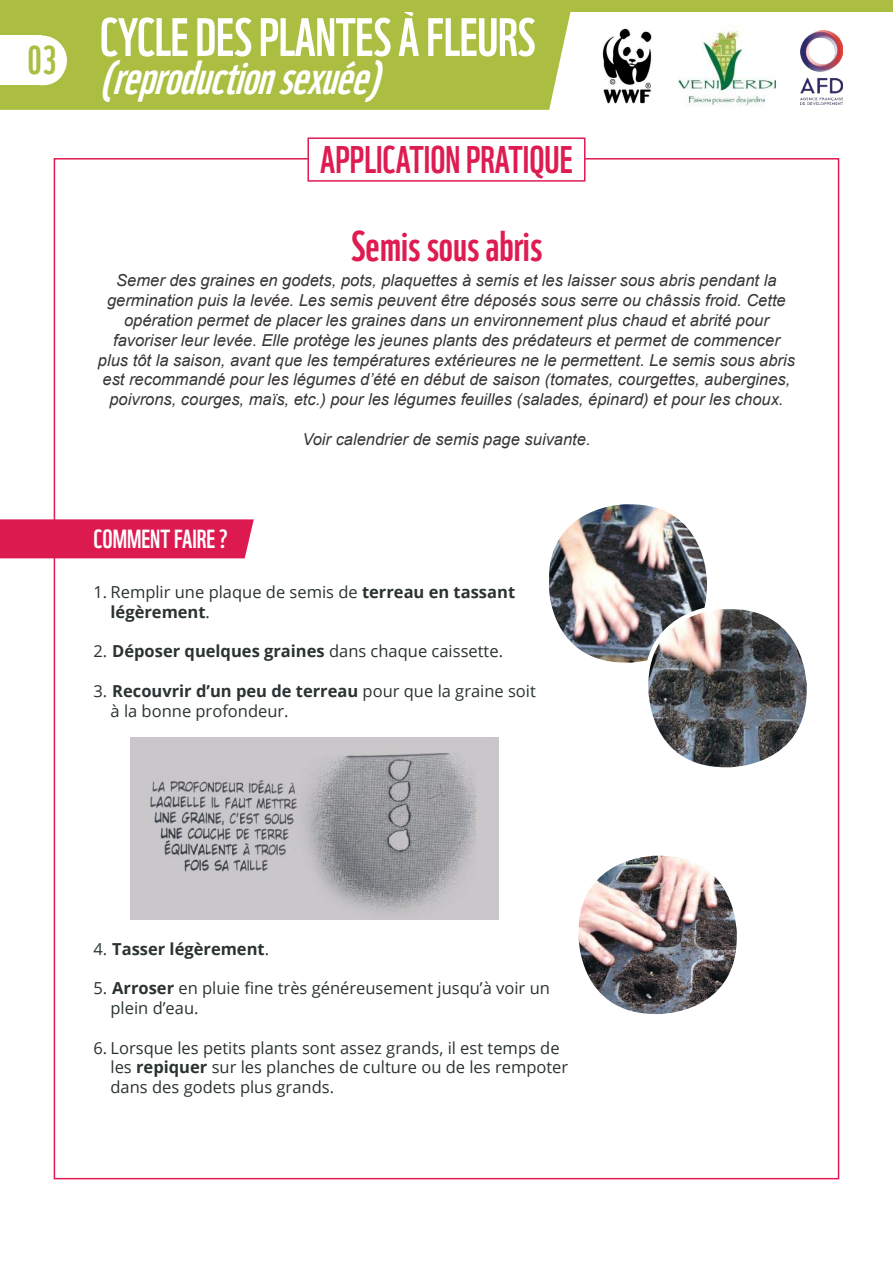
<style>
.page{position:relative;width:893px;height:1263px;background:#fff}
.page>*{position:absolute;margin:0;border:0;box-sizing:border-box;transform-origin:0 0}
.t1{font:52.5px "WWF";letter-spacing:-.01em;color:#fff}
.t2{font:italic 46.5px "WWF";color:#fff}
.t3{font:42px "WWF";color:#de1c51}
.t4{font:39px "WWF";color:#abbe41}
.t5{font:37.5px "WWF";color:#de1c51}
.t6{font:25.5px "WWF";color:#fff}
.t7{font:italic 16.5px/19.8px "Arial";color:#393535;text-align:center}
.t8{font:16.5px/19.8px "Open Sans";color:#2a3232}
.t9{font:700 16.5px "Open Sans";color:#2a3232}
.s1{font-weight:700}
.s2{font-weight:400}
</style>
<div class="page">
<div style="left:0;top:12px;width:571px;height:98px;background:#abbe41"></div>
<div style="left:0;top:36px;width:42px;height:49px;background:#fff"></div>
<div style="left:17px;top:36px;width:50px;height:49px;background:#fff;border-radius:50%"></div>
<img style="left:679px;top:25px;width:97px;height:81px">
<img style="left:602px;top:28px;width:50px;height:76px">
<img style="left:800px;top:30px;width:42px;height:74px">
<div style="left:0;top:0;width:893px;height:12px;background:#abbe41"></div>
<div style="left:307px;top:137px;width:278px;height:45px;border:2px solid #de1c51"></div>
<div style="left:0;top:519px;width:254px;height:39px;background:#dc1a50"></div>
<img style="left:549px;top:505px;width:157px;height:157px">
<div style="left:544px;top:500px;width:167px;height:167px;border:4px solid #fff;border-radius:79px"></div>
<img style="left:646px;top:607px;width:160px;height:159px">
<div style="left:644px;top:605px;width:167px;height:166px;border:4px solid #fff;border-radius:79px"></div>
<img style="left:579px;top:856px;width:157px;height:157px">
<div style="left:574px;top:851px;width:167px;height:167px;border:4px solid #fff;border-radius:79px"></div>
<img style="left:131px;top:738px;width:367px;height:181px">
<h3 class="t4" style="left:28px;top:30px;width:30px">03</h3>
<h1 class="t1" style="left:100px;top:-4px;width:437px">CYCLE DES PLANTES À FLEURS</h1>
<h2 class="t2" style="left:100px;top:41px;width:298px">(reproductionsexuée)</h2>
<h3 class="t5" style="left:320px;top:130px;width:254px">APPLICATION PRATIQUE</h3>
<h3 class="t3" style="left:351px;top:213px;width:193px">Semis sous abris</h3>
<p class="t7" style="left:98px;top:271px;width:698px">Semer des graines en godets, pots, plaquettes à semis et les laisser sous abris pendant la germination puis la levée. Les semis peuvent être déposés sous serre ou châssis froid. Cette opération permet de placer les graines dans un environnement plus chaud et abrité pour favoriser leur levée. Elle protège les jeunes plants des prédateurs et permet de commencer plus tôt la saison, avant que les températures extérieures ne le permettent. Le semis sous abris est recommandé pour les légumes d’été en début de saison (tomates, courgettes, aubergines, poivrons, courges, maïs, etc.) pour les légumes feuilles (salades, épinard) et pour les choux.</p>
<p class="t7" style="left:302px;top:429px;width:290px">Voir calendrier de semis page suivante.</p>
<h3 class="t6" style="left:94px;top:519px;width:136px">COMMENT FAIRE ?</h3>
<p class="t8" style="left:111px;top:582px;width:406px;text-indent:-17px">1. Remplir une plaque de semis de <span class="s1">terreau en tassant légèrement</span>.</p>
<p class="t8" style="left:94px;top:641px;width:411px">2. <span class="s1">Déposer quelques graines</span> dans chaque caissette.</p>
<p class="t8" style="left:111px;top:681px;width:427px;text-indent:-17px">3. <span class="s1">Recouvrir d’un peu de terreau</span> pour que la graine soit à la bonne profondeur.</p>
<p class="t9" style="left:94px;top:937px;width:177px"><span class="s2">4.</span> Tasser légèrement<span class="s2">.</span></p>
<p class="t8" style="left:111px;top:978px;width:441px;text-indent:-17px">5. <span class="s1">Arroser</span> en pluie fine très généreusement jusqu’à voir un plein d’eau.</p>
<p class="t8" style="left:111px;top:1037px;width:459px;text-indent:-17px">6. Lorsque les petits plants sont assez grands, il est temps de les <span class="s1">repiquer</span> sur les planches de culture ou de les rempoter dans des godets plus grands.</p>
</div>
